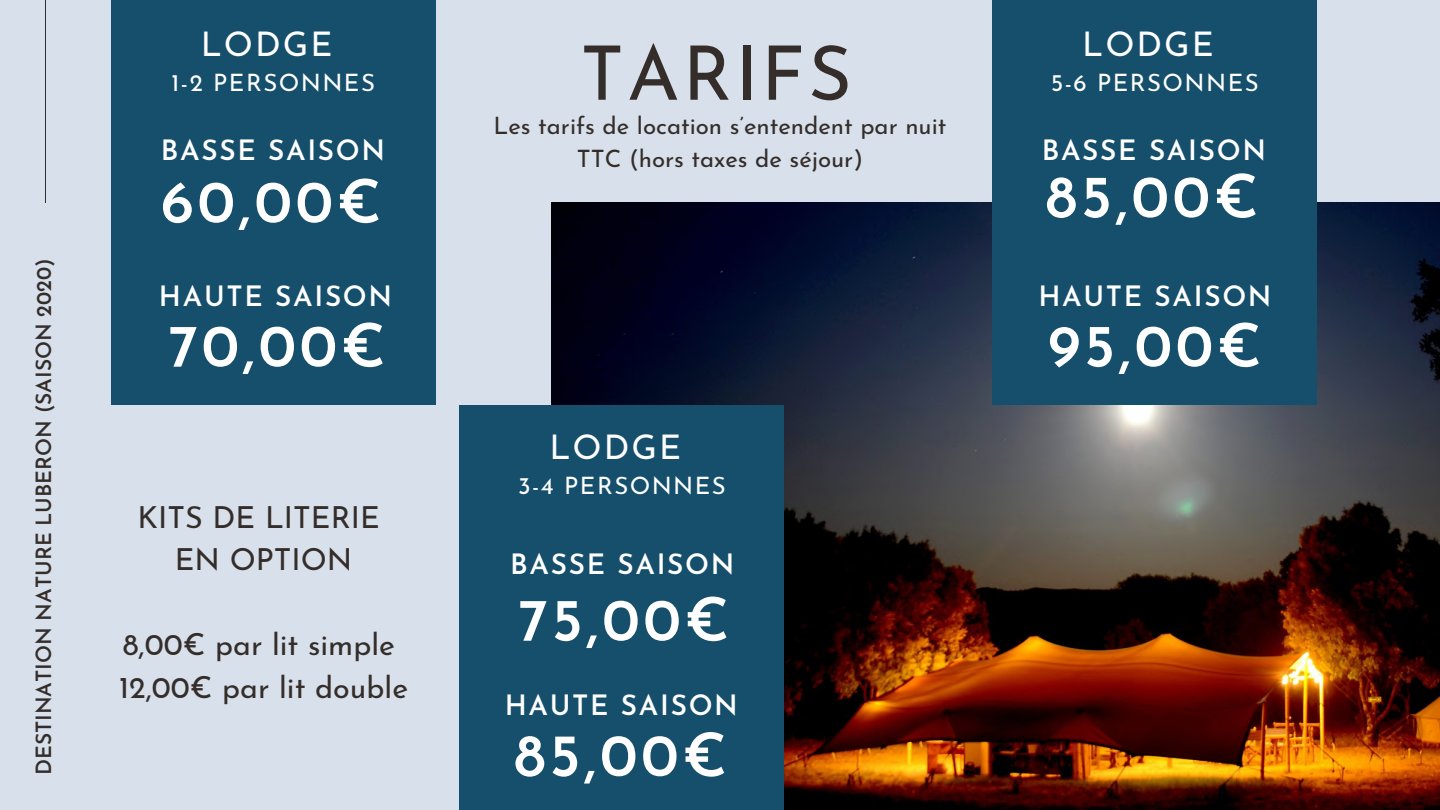
<style>
.page{position:relative;width:1440px;height:810px;background:#d7e0eb}
.page>*{position:absolute;margin:0;border:0;box-sizing:border-box;transform-origin:0 0}
.t1{font:75px "Josefin Sans";letter-spacing:.04em;color:#342d29}
.t2{font:600 60px "Josefin Sans";letter-spacing:.06em;color:#fff}
.t3{font:34px "Josefin Sans";letter-spacing:.06em;color:#fff}
.t4{font:30.4px/42.6px "Josefin Sans";color:#342d29;text-align:center}
.t5{font:30px "Josefin Sans";letter-spacing:.06em;color:#fff}
.t6{font:600 28px "Josefin Sans";letter-spacing:.06em;color:#fff}
.t7{font:24px/33px "Josefin Sans";color:#342d29;text-align:center}
.t8{font:24px "Josefin Sans";letter-spacing:.06em;color:#fff}
.t9{font:600 21px "Josefin Sans";color:#342d29}
</style>
<div class="page">
<div style="left:111px;top:0;width:324px;height:405px;background:#154f6c"></div>
<img style="left:551px;top:202px;width:889px;height:608px">
<div style="left:992px;top:0;width:325px;height:405px;background:#154f6c"></div>
<div style="left:459px;top:405px;width:325px;height:405px;background:#154f6c"></div>
<hr style="left:46px;top:0;width:1px;height:203px;background:#342d29">
<p class="t9" style="left:35px;top:775px;width:518px;rotate:-90deg">DESTINATION NATURE LUBERON (SAISON 2020)</p>
<p class="t3" style="left:201px;top:31px;width:133px">LODGE</p>
<p class="t8" style="left:172px;top:73px;width:205px">1-2 PERSONNES</p>
<p class="t5" style="left:124px;top:66px;width:308px">TARIFS PAR TENTE</p>
<p class="t6" style="left:161px;top:139px;width:226px">BASSE SAISON</p>
<h2 class="t2" style="left:161px;top:178px;width:223px">60,00€</h2>
<p class="t6" style="left:159px;top:285px;width:235px">HAUTE SAISON</p>
<h2 class="t2" style="left:168px;top:322px;width:219px">70,00€</h2>
<p class="t4" style="left:138px;top:499px;width:244px">KITS DE LITERIE<br>EN OPTION</p>
<p class="t4" style="left:119px;top:626px;width:291px;text-align:left">8,00€ par lit simple<br>12,00€ par lit double</p>
<h1 class="t1" style="left:580px;top:44px;width:273px">TARIFS</h1>
<p class="t7" style="left:493px;top:112px;width:455px">Les tarifs de location s’entendent par nuit<br>TTC (hors taxes de séjour)</p>
<p class="t3" style="left:549px;top:434px;width:133px">LODGE</p>
<p class="t8" style="left:518px;top:476px;width:209px">3-4 PERSONNES</p>
<p class="t6" style="left:510px;top:553px;width:226px">BASSE SAISON</p>
<h2 class="t2" style="left:518px;top:596px;width:213px">75,00€</h2>
<p class="t6" style="left:505px;top:694px;width:235px">HAUTE SAISON</p>
<h2 class="t2" style="left:514px;top:731px;width:215px">85,00€</h2>
<p class="t3" style="left:1082px;top:31px;width:133px">LODGE</p>
<p class="t8" style="left:1051px;top:73px;width:209px">5-6 PERSONNES</p>
<p class="t6" style="left:1042px;top:139px;width:226px">BASSE SAISON</p>
<h2 class="t2" style="left:1046px;top:172px;width:215px">85,00€</h2>
<p class="t6" style="left:1038px;top:285px;width:235px">HAUTE SAISON</p>
<h2 class="t2" style="left:1048px;top:322px;width:216px">95,00€</h2>
</div>
